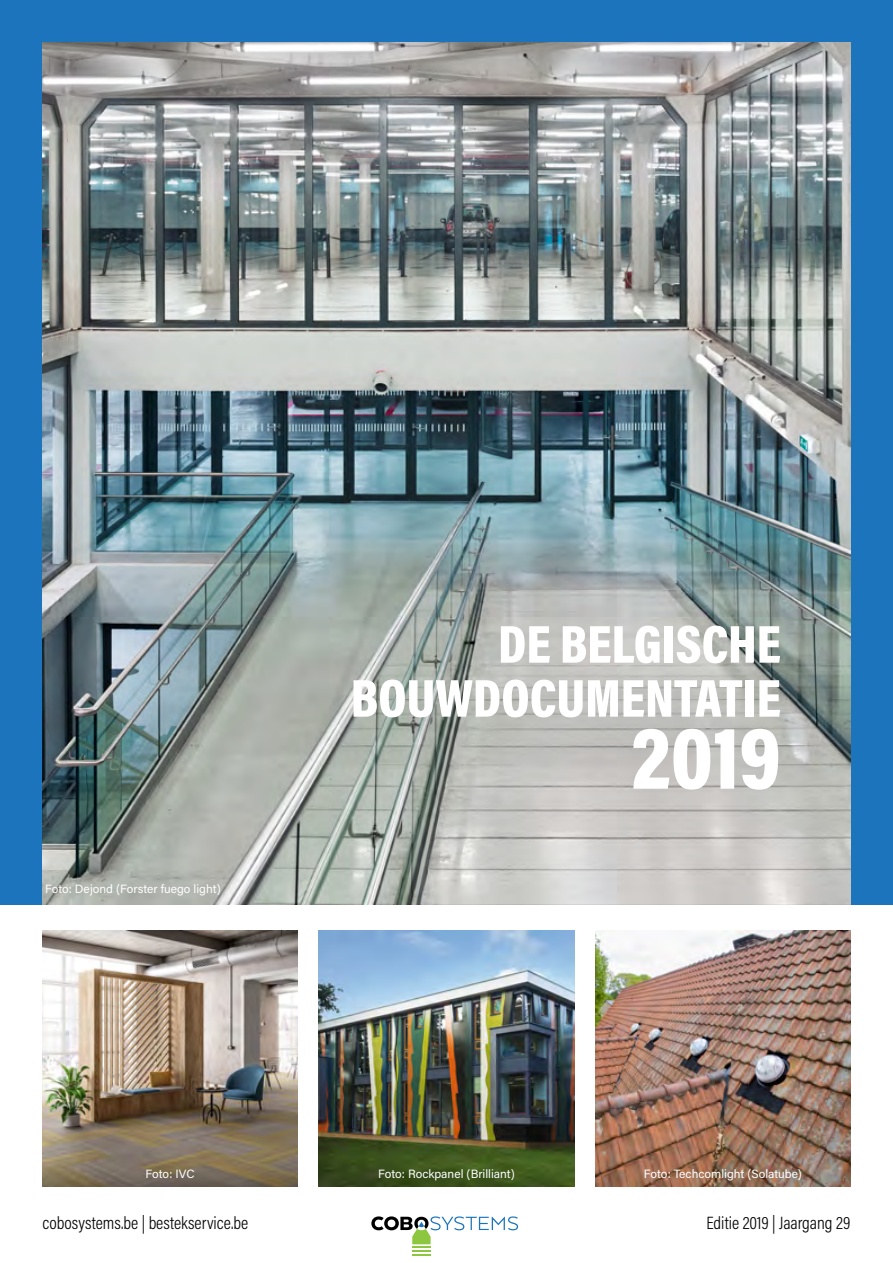
<style>
.page{position:relative;width:893px;height:1263px;background:#fff}
.page>*{position:absolute;margin:0;border:0;box-sizing:border-box;transform-origin:0 0}
.t1{font:900 90px "Acumin Pro Cond";color:#fff}
.t2{font:900 54px/54px "Acumin Pro Cond";color:#fff;text-align:right}
.t3{font:300 18px "Acumin Pro Cond";color:#000}
.t4{font:12px "Acumin Pro";color:#fff}
</style>
<div class="page">
<div style="left:0;top:0;width:893px;height:904px;background:#1c75bc"></div>
<svg style="left:371px;top:1216px;width:147px;height:40px"></svg>
<img style="left:43px;top:43px;width:807px;height:861px">
<img style="left:43px;top:931px;width:255px;height:255px">
<img style="left:595px;top:931px;width:255px;height:255px">
<img style="left:319px;top:931px;width:255px;height:255px">
<p class="t4" style="left:45px;top:881px;width:177px">Foto: Dejond (Forster fuego light)</p>
<h2 class="t2" style="left:351px;top:616px;width:432px">DE BELGISCHE<br>BOUWDOCUMENTATIE</h2>
<h1 class="t1" style="left:631px;top:699px;width:151px">2019</h1>
<p class="t4" style="left:146px;top:1165px;width:51px">Foto: IVC</p>
<p class="t4" style="left:378px;top:1165px;width:138px">Foto: Rockpanel (Brilliant)</p>
<p class="t4" style="left:644px;top:1165px;width:160px">Foto: Techcomlight (Solatube)</p>
<h3 class="t3" style="left:43px;top:1211px;width:207px">cobosystems.be | bestekservice.be</h3>
<h3 class="t3" style="left:706px;top:1211px;width:146px">Editie 2019 | Jaargang 29</h3>
</div>
